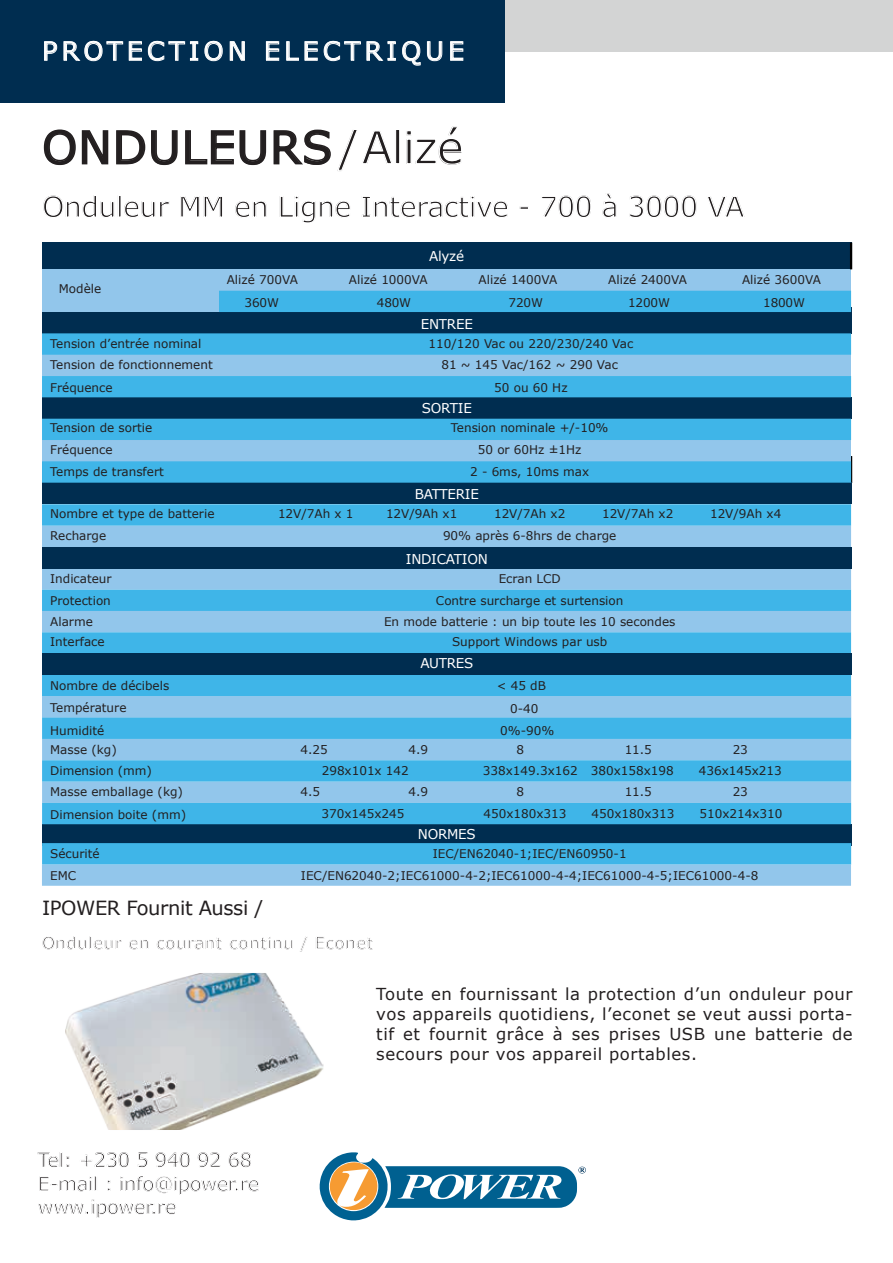
<style>
.page{position:relative;width:893px;height:1263px;background:#fff}
.page>*{position:absolute;margin:0;border:0;box-sizing:border-box;transform-origin:0 0}
.t1{font:45px "Verdana";letter-spacing:.015em;color:#231f20}
.t2{font:28.5px "Verdana";letter-spacing:-.02em;color:#231f20}
.t3{font:25.5px "Verdana";letter-spacing:.16em;color:#fff}
.t4{font:19.5px/23.4px "Verdana";letter-spacing:-.02em;color:#231f20}
.t5{font:16.5px/19.8px "Verdana";letter-spacing:.035em;color:#231f20;text-align:justify}
.t6{font:13.5px "Verdana";letter-spacing:-.02em;color:#fff}
.t7{font:12px/21.1px "Verdana";color:#231f20}
</style>
<div class="page">
<div style="left:467px;top:0;width:426px;height:51px;background:#d3d4d4"></div>
<div style="left:0;top:0;width:505px;height:102px;background:#002d50"></div>
<svg style="left:44px;top:41px;width:79px;height:20px"></svg>
<svg style="left:129px;top:41px;width:13px;height:20px"></svg>
<svg style="left:148px;top:41px;width:75px;height:20px"></svg>
<svg style="left:229px;top:41px;width:16px;height:20px"></svg>
<svg style="left:266px;top:41px;width:13px;height:20px"></svg>
<svg style="left:286px;top:41px;width:110px;height:20px"></svg>
<svg style="left:402px;top:41px;width:19px;height:25px"></svg>
<svg style="left:427px;top:41px;width:16px;height:20px"></svg>
<svg style="left:450px;top:41px;width:14px;height:20px"></svg>
<svg style="left:43px;top:129px;width:66px;height:37px"></svg>
<svg style="left:116px;top:130px;width:62px;height:36px"></svg>
<svg style="left:185px;top:130px;width:82px;height:36px"></svg>
<svg style="left:273px;top:129px;width:58px;height:36px"></svg>
<svg style="left:42px;top:504px;width:809px;height:192px;background:#62bbe8"></svg>
<hr style="left:850px;top:456px;width:2px;height:27px;background:#000">
<div style="left:42px;top:243px;width:809px;height:26px;background:#002d50"></div>
<div style="left:42px;top:696px;width:809px;height:190px;background:#92c6eb"></div>
<div style="left:774px;top:483px;width:77px;height:21px;background:#002d50"></div>
<div style="left:697px;top:483px;width:77px;height:21px;background:#002d50"></div>
<div style="left:620px;top:483px;width:77px;height:21px;background:#002d50"></div>
<div style="left:543px;top:483px;width:77px;height:21px;background:#002d50"></div>
<div style="left:466px;top:483px;width:77px;height:21px;background:#002d50"></div>
<div style="left:389px;top:483px;width:77px;height:21px;background:#002d50"></div>
<div style="left:312px;top:483px;width:77px;height:21px;background:#002d50"></div>
<div style="left:42px;top:483px;width:270px;height:21px;background:#002d50"></div>
<div style="left:774px;top:269px;width:77px;height:22px;background:#92c6eb"></div>
<div style="left:697px;top:269px;width:77px;height:22px;background:#92c6eb"></div>
<div style="left:620px;top:269px;width:77px;height:22px;background:#92c6eb"></div>
<div style="left:543px;top:269px;width:77px;height:22px;background:#92c6eb"></div>
<div style="left:466px;top:269px;width:77px;height:22px;background:#92c6eb"></div>
<div style="left:389px;top:269px;width:77px;height:22px;background:#92c6eb"></div>
<div style="left:219px;top:269px;width:170px;height:22px;background:#92c6eb"></div>
<div style="left:42px;top:269px;width:177px;height:22px;background:#92c6eb"></div>
<div style="left:42px;top:547px;width:809px;height:21px;background:#002d50"></div>
<div style="left:42px;top:653px;width:809px;height:22px;background:#002d50"></div>
<svg style="left:42px;top:291px;width:809px;height:192px;background:#4399c5"></svg>
<div style="left:42px;top:291px;width:177px;height:21px;background:#92c6eb"></div>
<svg style="left:42px;top:718px;width:809px;height:146px;background:#4fa8d5"></svg>
<hr style="left:850px;top:243px;width:2px;height:26px;background:#000">
<img style="left:65px;top:973px;width:259px;height:157px">
<svg style="left:320px;top:1152px;width:266px;height:68px"></svg>
<h3 class="t3" style="left:42px;top:34px;width:424px">PROTECTION ELECTRIQUE</h3>
<h1 class="t1" style="left:42px;top:116px;width:423px">ONDULEURS/Alizé</h1>
<h2 class="t2" style="left:42px;top:187px;width:704px">Onduleur MM en Ligne Interactive - 700 à 3000 VA</h2>
<p class="t7" style="left:59px;top:278px;width:44px">Modèle</p>
<p class="t7" style="left:50px;top:333px;width:164px">Tension d’entrée nominal<br>Tension de fonctionnement</p>
<p class="t7" style="left:50px;top:377px;width:64px">Fréquence</p>
<p class="t7" style="left:50px;top:416px;width:115px;line-height:22px">Tension de sortie<br>Fréquence<br>Temps de transfert</p>
<p class="t7" style="left:50px;top:503px;width:166px">Nombre et type de batterie</p>
<p class="t7" style="left:50px;top:525px;width:58px">Recharge</p>
<p class="t7" style="left:50px;top:568px;width:63px">Indicateur<br>Protection<br>Alarme<br>Interface</p>
<p class="t7" style="left:50px;top:674px;width:121px;line-height:22.5px">Nombre de décibels<br>Température<br>Humidité</p>
<p class="t7" style="left:50px;top:739px;width:134px">Masse (kg)<br>Dimension (mm)<br>Masse emballage (kg)</p>
<p class="t7" style="left:50px;top:803px;width:138px">Dimension boite (mm)</p>
<p class="t7" style="left:50px;top:842px;width:51px;line-height:22.5px">Sécurité<br>EMC</p>
<p class="t6" style="left:429px;top:247px;width:36px">Alyzé</p>
<p class="t7" style="left:227px;top:269px;width:73px">Alizé 700VA</p>
<p class="t7" style="left:349px;top:269px;width:80px">Alizé 1000VA</p>
<p class="t7" style="left:479px;top:269px;width:80px">Alizé 1400VA</p>
<p class="t7" style="left:608px;top:269px;width:80px">Alizé 2400VA</p>
<p class="t7" style="left:742px;top:269px;width:80px">Alizé 3600VA</p>
<p class="t7" style="left:245px;top:292px;width:36px">360W</p>
<p class="t7" style="left:377px;top:292px;width:36px">480W</p>
<p class="t7" style="left:509px;top:292px;width:36px">720W</p>
<p class="t7" style="left:628px;top:292px;width:43px">1200W</p>
<p class="t7" style="left:763px;top:292px;width:43px">1800W</p>
<p class="t6" style="left:421px;top:315px;width:53px">ENTREE</p>
<p class="t7" style="left:429px;top:333px;width:206px;text-align:center">110/120 Vac ou 220/230/240 Vac<br>81 ~ 145 Vac/162 ~ 290 Vac</p>
<p class="t7" style="left:494px;top:377px;width:75px">50 ou 60 Hz</p>
<p class="t7" style="left:451px;top:416px;width:159px;line-height:22px;text-align:center">Tension nominale +/-10%<br>50 or 60Hz ±1Hz<br>2 - 6ms, 10ms max</p>
<p class="t6" style="left:422px;top:399px;width:51px">SORTIE</p>
<p class="t6" style="left:415px;top:485px;width:66px">BATTERIE</p>
<p class="t7" style="left:278px;top:503px;width:77px">12V/7Ah x 1</p>
<p class="t7" style="left:386px;top:503px;width:73px">12V/9Ah x1</p>
<p class="t7" style="left:494px;top:503px;width:73px">12V/7Ah x2</p>
<p class="t7" style="left:602px;top:503px;width:73px">12V/7Ah x2</p>
<p class="t7" style="left:710px;top:503px;width:73px">12V/9Ah x4</p>
<p class="t7" style="left:443px;top:525px;width:175px">90% après 6-8hrs de charge</p>
<p class="t7" style="left:384px;top:568px;width:293px;text-align:center">Ecran LCD<br>Contre surcharge et surtension<br>En mode batterie : un bip toute les 10 secondes<br>Support Windows par usb</p>
<p class="t6" style="left:406px;top:550px;width:83px">INDICATION</p>
<p class="t6" style="left:420px;top:654px;width:55px">AUTRES</p>
<p class="t7" style="left:497px;top:675px;width:51px">&lt; 45 dB</p>
<p class="t7" style="left:510px;top:697px;width:30px">0-40</p>
<p class="t7" style="left:500px;top:720px;width:56px">0%-90%</p>
<p class="t7" style="left:301px;top:739px;width:29px">4.25</p>
<p class="t7" style="left:409px;top:739px;width:21px">4.9</p>
<p class="t7" style="left:517px;top:739px;width:9px">8</p>
<p class="t7" style="left:625px;top:739px;width:29px">11.5</p>
<p class="t7" style="left:733px;top:739px;width:17px">23</p>
<p class="t7" style="left:301px;top:781px;width:21px">4.5</p>
<p class="t7" style="left:409px;top:781px;width:21px">4.9</p>
<p class="t7" style="left:517px;top:781px;width:9px">8</p>
<p class="t7" style="left:625px;top:781px;width:29px">11.5</p>
<p class="t7" style="left:733px;top:781px;width:17px">23</p>
<p class="t7" style="left:322px;top:760px;width:89px">298x101x 142</p>
<p class="t7" style="left:483px;top:760px;width:192px">338x149.3x162 380x158x198</p>
<p class="t7" style="left:699px;top:760px;width:84px">436x145x213</p>
<p class="t7" style="left:321px;top:803px;width:84px">370x145x245</p>
<p class="t7" style="left:483px;top:803px;width:84px">450x180x313</p>
<p class="t7" style="left:591px;top:803px;width:84px">450x180x313</p>
<p class="t7" style="left:699px;top:803px;width:84px">510x214x310</p>
<p class="t6" style="left:418px;top:824px;width:59px">NORMES</p>
<p class="t7" style="left:301px;top:842px;width:459px;line-height:22.5px;text-align:center">IEC/EN62040-1;IEC/EN60950-1<br>IEC/EN62040-2;IEC61000-4-2;IEC61000-4-4;IEC61000-4-5;IEC61000-4-8</p>
<h3 class="t4" style="left:42px;top:896px;width:223px">IPOWER Fournit Aussi /</h3>
<h3 class="t5" style="left:42px;top:932px;width:333px">Onduleur en courant continu / Econet</h3>
<h3 class="t4" style="left:38px;top:1148px;width:223px">Tel: +230 5 940 92 68<br>E-mail : info@ipower.re www.ipower.re</h3>
<h3 class="t5" style="left:376px;top:984px;width:478px">Toute en fournissant la protection d’un onduleur pour vos appareils quotidiens, l’econet se veut aussi porta&shy;tif et fournit grâce à ses prises USB une batterie de secours pour vos appareil portables.</h3>
</div>
